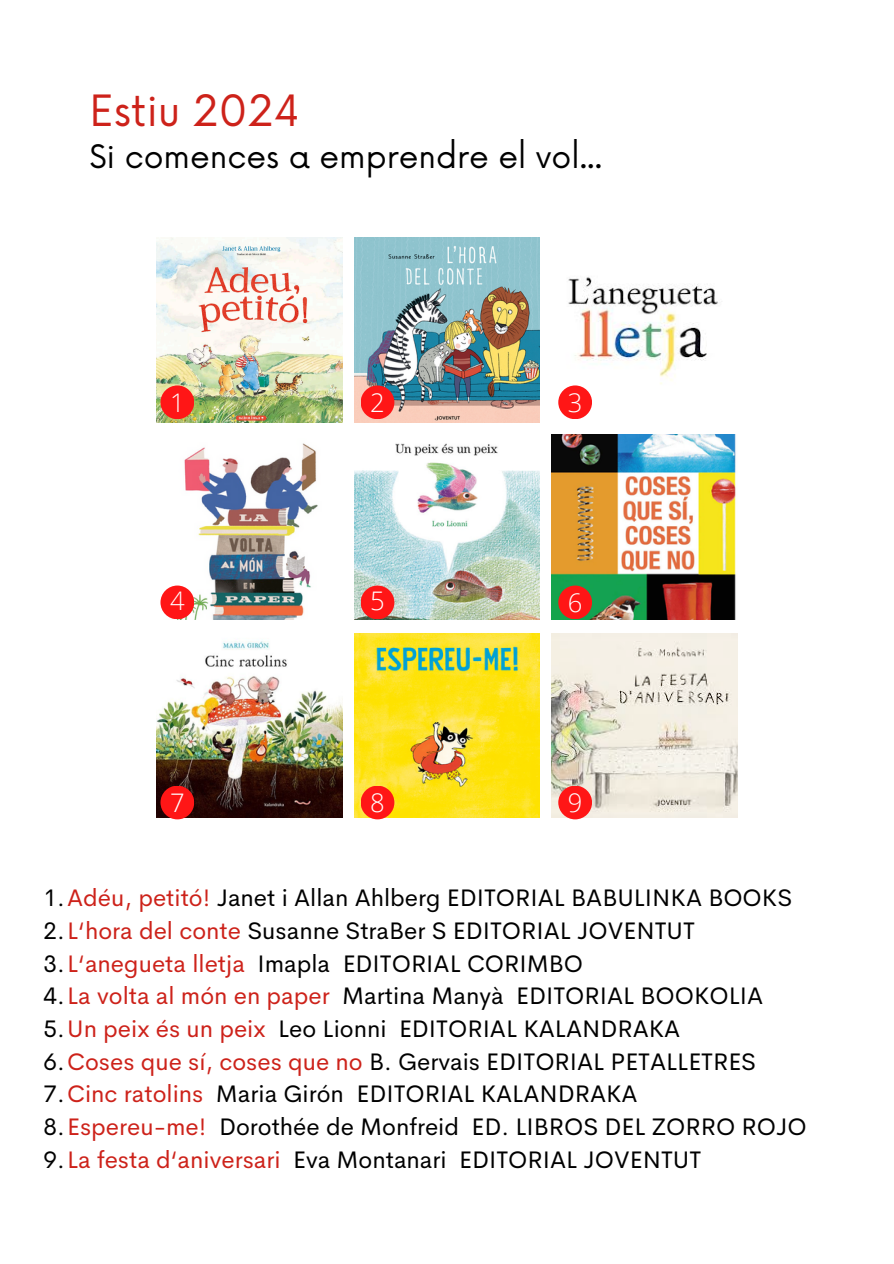
<style>
.page{position:relative;width:894px;height:1264px;background:#fff}
.page>*{position:absolute;margin:0;border:0;box-sizing:border-box;transform-origin:0 0}
.t1{font:42px "Now";color:#cd221a}
.t2{font:31.5px "Now";color:#000}
.t3{font:300 25.65px "Open Sans";color:#fff}
.t4{font:24px "Cerebri Sans";color:#000}
.t5{font:24px "Cerebri Sans";color:#cd221a}
.s1{color:#cd221a}
.s2{color:#000}
</style>
<div class="page">
<img style="left:156px;top:238px;width:186px;height:184px">
<img style="left:354px;top:238px;width:185px;height:184px">
<img style="left:558px;top:277px;width:160px;height:142px">
<img style="left:163px;top:443px;width:155px;height:176px">
<img style="left:354px;top:443px;width:185px;height:176px">
<img style="left:551px;top:435px;width:185px;height:184px">
<img style="left:156px;top:641px;width:186px;height:176px">
<img style="left:354px;top:633px;width:185px;height:184px">
<img style="left:551px;top:633px;width:186px;height:184px">
<div style="left:160px;top:385px;width:34px;height:34px;background:#ff1616;border-radius:50%"></div>
<div style="left:360px;top:385px;width:34px;height:34px;background:#ff1616;border-radius:50%"></div>
<div style="left:558px;top:385px;width:34px;height:34px;background:#ff1616;border-radius:50%"></div>
<div style="left:160px;top:585px;width:34px;height:34px;background:#ff1616;border-radius:50%"></div>
<div style="left:160px;top:785px;width:34px;height:34px;background:#ff1616;border-radius:50%"></div>
<div style="left:558px;top:785px;width:34px;height:34px;background:#ff1616;border-radius:50%"></div>
<div style="left:360px;top:785px;width:34px;height:34px;background:#ff1616;border-radius:50%"></div>
<div style="left:360px;top:585px;width:34px;height:34px;background:#ff1616;border-radius:50%"></div>
<div style="left:558px;top:585px;width:34px;height:34px;background:#ff1616;border-radius:50%"></div>
<p class="t1" style="left:89px;top:87px;width:212px">Estiu 2024</p>
<p class="t2" style="left:89px;top:139px;width:514px">Si comences a emprendre el vol...</p>
<p class="t3" style="left:170px;top:384px;width:16px">1</p>
<p class="t3" style="left:370px;top:384px;width:16px">2</p>
<p class="t3" style="left:567px;top:384px;width:16px">3</p>
<p class="t3" style="left:170px;top:582px;width:16px">4</p>
<p class="t3" style="left:370px;top:582px;width:16px">5</p>
<p class="t3" style="left:567px;top:584px;width:16px">6</p>
<p class="t3" style="left:170px;top:784px;width:16px">7</p>
<p class="t3" style="left:370px;top:784px;width:16px">8</p>
<p class="t3" style="left:567px;top:784px;width:16px">9</p>
<h2 class="t4" style="left:43px;top:882px;width:750px">1.<span class="s1">Adéu, petitó!</span> Janet i Allan Ahlberg EDITORIAL BABULINKA BOOKS</h2>
<p class="t4" style="left:43px;top:915px;width:652px">2.<span class="s1">L‘hora del conte</span> Susanne StraBer S EDITORIAL JOVENTUT</p>
<p class="t4" style="left:43px;top:947px;width:541px">3.<span class="s1">L‘anegueta lletja</span> Imapla EDITORIAL CORIMBO</p>
<p class="t4" style="left:43px;top:980px;width:721px">4.<span class="s1">La volta al món en paper</span> Martina Manyà EDITORIAL BOOKOLIA</p>
<p class="t4" style="left:43px;top:1012px;width:638px">5.<span class="s1">Un peix és un peix</span> Leo Lionni EDITORIAL KALANDRAKA</p>
<p class="t4" style="left:43px;top:1045px;width:714px">6.<span class="s1">Coses que sí, coses que no</span> B. Gervais EDITORIAL PETALLETRES</p>
<p class="t4" style="left:43px;top:1078px;width:595px">7.<span class="s1">Cinc ratolins</span> Maria Girón EDITORIAL KALANDRAKA</p>
<p class="t4" style="left:43px;top:1110px;width:764px">8.<span class="s1">Espereu-me!</span> Dorothée de Monfreid ED. LIBROS DEL ZORRO ROJO</p>
<p class="t5" style="left:43px;top:1143px;width:404px"><span class="s2">9.</span>La festa d‘aniversari <span class="s2">Eva Montanari</span></p>
<p class="t4" style="left:459px;top:1143px;width:243px">EDITORIAL JOVENTUT</p>
</div>
